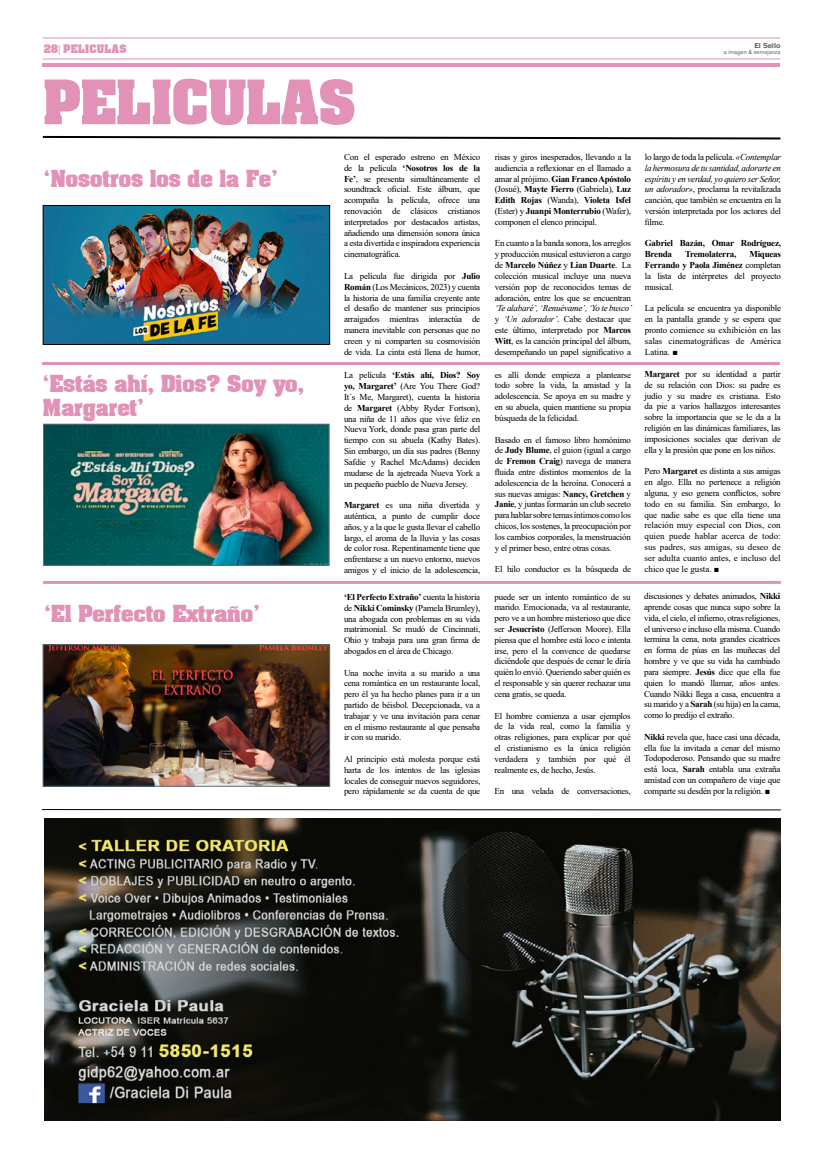
<style>
.page{position:relative;width:823px;height:1163px;background:#fff}
.page>*{position:absolute;margin:0;border:0;box-sizing:border-box;transform-origin:0 0}
.t1{font:700 52px "Aaron";color:#e192b6}
.t2{font:700 20px/24px "Aaron";color:#e192b6}
.t3{font:700 10px "Aaron";letter-spacing:.04em;color:#e192b6}
.t4{font:9px/10.8px "Times New Roman";letter-spacing:-.025em;color:#000;text-align:justify}
.t5{font:700 9px/10.8px "Times New Roman";letter-spacing:-.025em;color:#000}
.t6{font:700 7px "Akzidenz Grotesk BQ";color:#636466}
.t7{font:6px "Akzidenz Grotesk BQ Reg OK";color:#636466}
.s1{font-family:"Akzidenz Grotesk BQ Reg OK";font-weight:400}
.s2{font-weight:700}
.s3{font-style:italic}
</style>
<div class="page">
<hr style="left:43px;top:59px;width:737px;height:1px;background:#e192b6">
<hr style="left:43px;top:63px;width:736px;height:4px;background:#e192b6">
<hr style="left:43px;top:38px;width:737px;height:1px;background:#e192b6">
<svg style="left:42px;top:809px;width:739px;height:1px"></svg>
<img style="left:45px;top:646px;width:283px;height:138px">
<div style="left:43px;top:644px;width:287px;height:142px;border:1px solid #5f7075"></div>
<img style="left:45px;top:207px;width:283px;height:135px">
<div style="left:43px;top:205px;width:287px;height:139px;border:1px solid #000"></div>
<hr style="left:42px;top:362px;width:737px;height:3px;background:#e192b6">
<img style="left:45px;top:425px;width:282px;height:138px">
<div style="left:43px;top:423px;width:286px;height:142px;border:1px solid #5f7075"></div>
<hr style="left:43px;top:581px;width:737px;height:3px;background:#e192b6">
<img style="left:44px;top:818px;width:736px;height:302px">
<svg style="left:42px;top:135px;width:739px;height:5px"></svg>
<p class="t3" style="left:44px;top:40px;width:84px">28<span class="s1">|</span> PELICULAS</p>
<p class="t6" style="left:754px;top:41px;width:27px">El Sello</p>
<p class="t7" style="left:723px;top:48px;width:58px">a imagen &amp; semejanza</p>
<h1 class="t1" style="left:43px;top:58px;width:314px">PELICULAS</h1>
<h2 class="t2" style="left:44px;top:165px;width:236px">‘Nosotros los de la Fe’</h2>
<p class="t4" style="left:344px;top:151px;width:138px">Con el esperado estreno en México de la película <span class="s2">‘Nosotros los de la Fe’</span>, se presenta simultáneamente el soundtrack oficial. Este álbum, que acompaña la película, ofrece una renovación de clásicos cristianos interpretados por destacados artistas, añadiendo una dimensión sonora única a esta divertida e inspiradora experiencia cinematográfica.</p>
<p class="t4" style="left:344px;top:270px;width:138px">La película fue dirigida por <span class="s2">Julio Román</span> (Los Mecánicos, 2023) y cuenta la historia de una familia creyente ante el desafío de mantener sus principios arraigados mientras interactúa de manera inevitable con personas que no creen y ni comparten su cosmovisión de vida. La cinta está llena de humor,</p>
<h2 class="t2" style="left:43px;top:370px;width:263px">‘Estás ahí, Dios? Soy yo,<br>Margaret’</h2>
<p class="t4" style="left:344px;top:370px;width:138px">La película <span class="s2">‘Estás ahí, Dios? Soy yo, Margaret’</span> (Are You There God?<br>It´s Me, Margaret), cuenta la historia de <span class="s2">Margaret</span> (Abby Ryder Fortson), una niña de 11 años que vive feliz en Nueva York, donde pasa gran parte del tiempo con su abuela (Kathy Bates).<br>Sin embargo, un día sus padres (Benny Safdie y Rachel McAdams) deciden mudarse de la ajetreada Nueva York a un pequeño pueblo de Nueva Jersey.</p>
<p class="t4" style="left:344px;top:499px;width:138px"><span class="s2">Margaret</span> es una niña divertida y auténtica, a punto de cumplir doce años, y a la que le gusta llevar el cabello largo, el aroma de la lluvia y las cosas de color rosa. Repentinamente tiene que enfrentarse a un nuevo entorno, nuevos amigos y el inicio de la adolescencia,</p>
<h2 class="t2" style="left:44px;top:600px;width:217px">‘El Perfecto Extraño’</h2>
<p class="t4" style="left:344px;top:591px;width:138px"><span class="s2">‘El Perfecto Extraño’</span> cuenta la historia de <span class="s2">Nikki Cominsky</span> (Pamela Brumley), una abogada con problemas en su vida matrimonial. Se mudó de Cincinnati, Ohio y trabaja para una gran firma de abogados en el área de Chicago.</p>
<p class="t4" style="left:344px;top:666px;width:138px">Una noche invita a su marido a una cena romántica en un restaurante local, pero él ya ha hecho planes para ir a un partido de béisbol. Decepcionada, va a trabajar y ve una invitación para cenar en el mismo restaurante al que pensaba ir con su marido.</p>
<p class="t4" style="left:344px;top:753px;width:138px">Al principio está molesta porque está harta de los intentos de las iglesias locales de conseguir nuevos seguidores, pero rápidamente se da cuenta de que</p>
<p class="t4" style="left:494px;top:151px;width:138px">risas y giros inesperados, llevando a la audiencia a reflexionar en el llamado a amar al prójimo. <span class="s2">Gian Franco Apóstolo </span>(Josué), <span class="s2">Mayte Fierro</span> (Gabriela), <span class="s2">Luz Edith Rojas</span> (Wanda), <span class="s2">Violeta Isfel </span>(Ester) y <span class="s2">Juanpi Monterrubio</span> (Wafer), componen el elenco principal.</p>
<p class="t4" style="left:494px;top:238px;width:138px">En cuanto a la banda sonora, los arreglos y producción musical estuvieron a cargo de <span class="s2">Marcelo Núñez</span> y <span class="s2">Lian Duarte</span>. La colección musical incluye una nueva versión pop de reconocidos temas de adoración, entre los que se encuentran</p>
<p class="t4" style="left:494px;top:302px;width:139px"><span class="s3">‘Te alabaré’, ‘Renuévame’, ‘Yo te busco’ </span>y <span class="s3">‘Un adorador’</span>. Cabe destacar que este último, interpretado por <span class="s2">Marcos Witt</span>, es la canción principal del álbum, desempeñando un papel significativo a</p>
<p class="t4" style="left:494px;top:369px;width:138px">es allí donde empieza a plantearse todo sobre la vida, la amistad y la adolescencia. Se apoya en su madre y en su abuela, quien mantiene su propia búsqueda de la felicidad.</p>
<p class="t4" style="left:494px;top:433px;width:138px">Basado en el famoso libro homónimo de <span class="s2">Judy Blume</span>, el guion (igual a cargo de <span class="s2">Fremon Craig</span>) navega de manera fluida entre distintos momentos de la adolescencia de la heroína. Conocerá a sus nuevas amigas: <span class="s2">Nancy, Gretchen</span> y <span class="s2">Janie</span>, y juntas formarán un club secreto para hablar sobre temas íntimos como los chicos, los sostenes, la preocupación por los cambios corporales, la menstruación y el primer beso, entre otras cosas.</p>
<p class="t4" style="left:494px;top:563px;width:138px">El hilo conductor es la búsqueda de</p>
<p class="t4" style="left:494px;top:591px;width:138px">puede ser un intento romántico de su marido. Emocionada, va al restaurante, pero ve a un hombre misterioso que dice ser <span class="s2">Jesucristo</span> (Jefferson Moore). Ella piensa que el hombre está loco e intenta irse, pero el la convence de quedarse diciéndole que después de cenar le diría quién lo envió. Queriendo saber quién es el responsable y sin querer rechazar una cena gratis, se queda.</p>
<p class="t4" style="left:494px;top:709px;width:138px">El hombre comienza a usar ejemplos de la vida real, como la familia y otras religiones, para explicar por qué el cristianismo es la única religión verdadera y también por qué él realmente es, de hecho, Jesús.</p>
<p class="t4" style="left:494px;top:785px;width:138px">En una velada de conversaciones,</p>
<p class="t4" style="left:644px;top:151px;width:138px">lo largo de toda la película. <span class="s3">«Contemplar la hermosura de tu santidad, adorarte en espíritu y en verdad, yo quiero ser Señor, un adorador»</span>, proclama la revitalizada canción, que también se encuentra en la versión interpretada por los actores del filme.</p>
<p class="t5" style="left:644px;top:238px;width:138px">Gabriel Bazán, Omar Rodríguez,<br>Brenda</p>
<p class="t4" style="left:644px;top:248px;width:138px;text-indent:104px"><span class="s2">Miqueas Ferrando y Paola Jiménez</span> completan la lista de intérpretes del proyecto musical.</p>
<p class="t4" style="left:644px;top:302px;width:138px">La película se encuentra ya disponible en la pantalla grande y se espera que pronto comience su exhibición en las salas cinematográficas de América Latina. ■</p>
<p class="t5" style="left:684px;top:248px;width:53px">Tremolaterra,</p>
<p class="t4" style="left:644px;top:368px;width:138px"><span class="s2">Margaret</span> por su identidad a partir de su relación con Dios: su padre es judío y su madre es cristiana. Esto da pie a varios hallazgos interesantes sobre la importancia que se le da a la religión en las dinámicas familiares, las imposiciones sociales que derivan de ella y la presión que pone en los niños.</p>
<p class="t4" style="left:644px;top:465px;width:138px">Pero <span class="s2">Margaret</span> es distinta a sus amigas en algo. Ella no pertenece a religión alguna, y eso genera conflictos, sobre todo en su familia. Sin embargo, lo que nadie sabe es que ella tiene una relación muy especial con Dios, con quien puede hablar acerca de todo: sus padres, sus amigas, su deseo de ser adulta cuanto antes, e incluso del chico que le gusta. ■</p>
<p class="t4" style="left:643px;top:590px;width:138px">discusiones y debates animados, <span class="s2">Nikki </span>aprende cosas que nunca supo sobre la vida, el cielo, el infierno, otras religiones, el universo e incluso ella misma. Cuando termina la cena, nota grandes cicatrices en forma de púas en las muñecas del hombre y ve que su vida ha cambiado para siempre. <span class="s2">Jesús</span> dice que ella fue quien lo mandó llamar, años antes.<br>Cuando Nikki llega a casa, encuentra a su marido y a <span class="s2">Sarah</span> (su hija) en la cama, como lo predijo el extraño.</p>
<p class="t4" style="left:643px;top:731px;width:138px"><span class="s2">Nikki</span> revela que, hace casi una década, ella fue la invitada a cenar del mismo Todopoderoso. Pensando que su madre está loca, <span class="s2">Sarah</span> entabla una extraña amistad con un compañero de viaje que comparte su desdén por la religión. ■</p>
</div>
